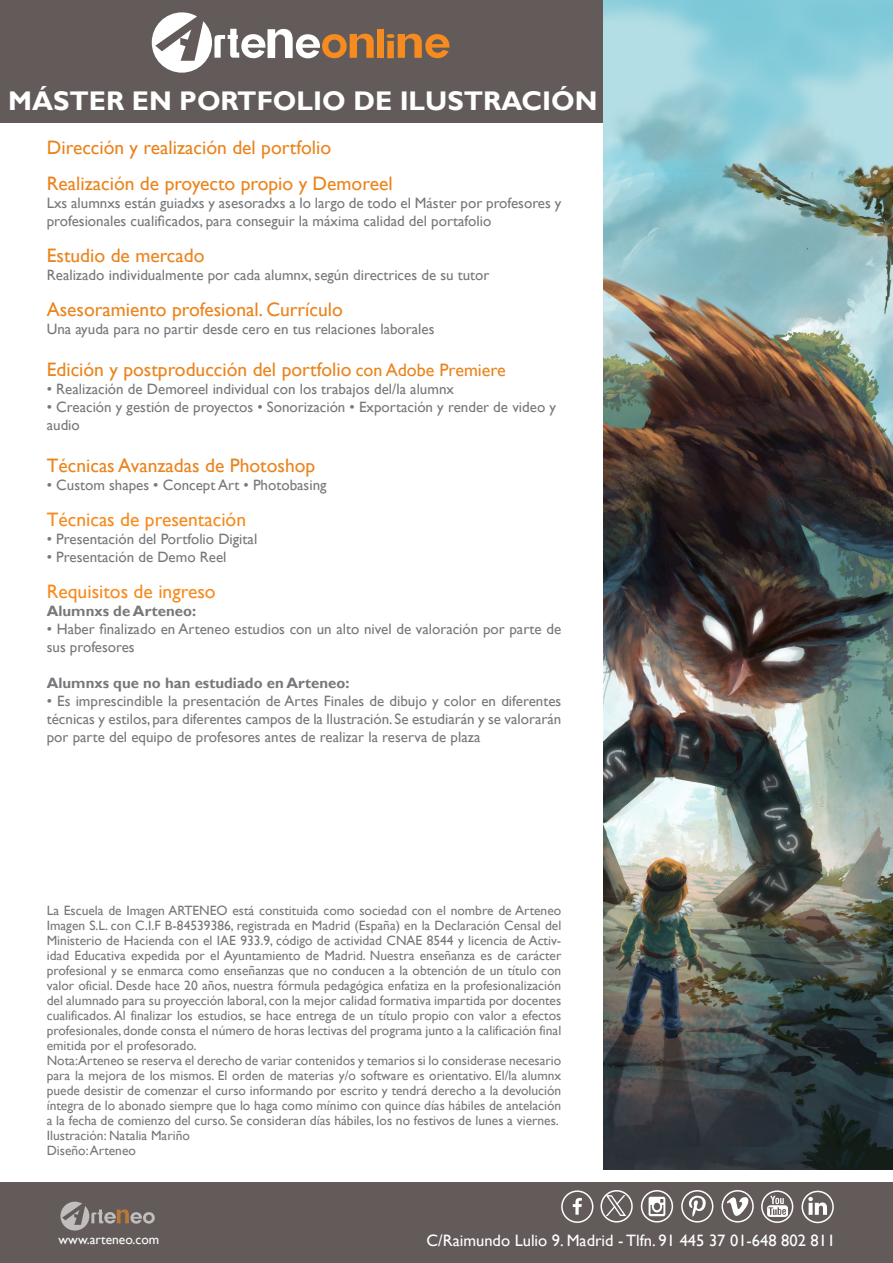
<style>
.page{position:relative;width:893px;height:1263px;background:#fff}
.page>*{position:absolute;margin:0;border:0;box-sizing:border-box;transform-origin:0 0}
.t1{font:700 27px "Gill Sans";color:#fff}
.t2{font:19.5px "Gill Sans";color:#ea841d}
.t3{font:19.5px "Gill Sans";color:#f68b1f}
.t4{font:16.5px "Gill Sans";color:#fff}
.t5{font:15px/18px "Gill Sans";color:#76787b}
.t6{font:700 15px "Gill Sans";color:#76787b}
.t7{font:13.5px/15px "Gill Sans";color:#76787b;text-align:justify}
.t8{font:13.5px "Gill Sans";color:#fff}
.s1{font-size:18px}
</style>
<div class="page">
<div style="left:0;top:1182px;width:893px;height:81px;background:#625b5a"></div>
<div style="left:0;top:0;width:606px;height:123px;background:#625b5a"></div>
<svg style="left:60px;top:1202px;width:95px;height:28px"></svg>
<div style="left:721px;top:1190px;width:33px;height:32px;border:2px solid #fff;border-radius:50%"></div>
<div style="left:681px;top:1190px;width:32px;height:32px;border:2px solid #fff;border-radius:50%"></div>
<svg style="left:689px;top:1195px;width:17px;height:22px"></svg>
<div style="left:641px;top:1190px;width:32px;height:32px;border:2px solid #fff;border-radius:50%"></div>
<svg style="left:649px;top:1197px;width:16px;height:19px"></svg>
<div style="left:600px;top:1190px;width:33px;height:32px;border:2px solid #fff;border-radius:50%"></div>
<div style="left:761px;top:1190px;width:32px;height:33px;border:2px solid #fff;border-radius:50%"></div>
<svg style="left:767px;top:1196px;width:21px;height:21px"></svg>
<svg style="left:573px;top:1198px;width:9px;height:17px"></svg>
<div style="left:561px;top:1190px;width:32px;height:33px;border:2px solid #fff;border-radius:50%"></div>
<svg style="left:727px;top:1197px;width:21px;height:19px"></svg>
<div style="left:801px;top:1191px;width:33px;height:32px;border:2px solid #fff;border-radius:50%"></div>
<svg style="left:808px;top:1197px;width:19px;height:18px"></svg>
<svg style="left:152px;top:12px;width:222px;height:61px"></svg>
<div style="left:377px;top:29px;width:7px;height:29px;background:#f68b1f"></div>
<svg style="left:386px;top:34px;width:63px;height:24px"></svg>
<svg style="left:606px;top:1195px;width:20px;height:21px"></svg>
<img style="left:604px;top:0;width:289px;height:1169px">
<p class="t1" style="left:8px;top:85px;width:591px">MÁSTER EN PORTFOLIO DE ILUSTRACIÓN</p>
<p class="t2" style="left:47px;top:136px;width:286px">Dirección y realización del portfolio</p>
<p class="t2" style="left:47px;top:172px;width:347px">Realización de proyecto propio y Demoreel</p>
<p class="t5" style="left:47px;top:194px;width:516px">Lxs alumnxs están guiadxs y asesoradxs a lo largo de todo el Máster por profesores y profesionales cualificados, para conseguir la máxima calidad del portafolio</p>
<p class="t2" style="left:47px;top:244px;width:159px">Estudio de mercado</p>
<p class="t5" style="left:47px;top:266px;width:444px">Realizado individualmente por cada alumnx, según directrices de su tutor</p>
<p class="t2" style="left:47px;top:298px;width:298px">Asesoramiento profesional. Currículo</p>
<p class="t5" style="left:47px;top:320px;width:389px">Una ayuda para no partir desde cero en tus relaciones laborales</p>
<p class="t2" style="left:47px;top:358px;width:461px">Edición y postproducción del portfolio <span class="s1">con Adobe Premiere</span></p>
<p class="t5" style="left:47px;top:380px;width:409px">• Realización de Demoreel individual con los trabajos del/la alumnx</p>
<p class="t5" style="left:47px;top:398px;width:511px">• Creación y gestión de proyectos • Sonorización • Exportación y render de video y audio</p>
<p class="t2" style="left:47px;top:454px;width:270px">Técnicas Avanzadas de Photoshop</p>
<p class="t5" style="left:47px;top:476px;width:281px">• Custom shapes • Concept Art • Photobasing</p>
<p class="t3" style="left:47px;top:508px;width:201px">Técnicas de presentación</p>
<p class="t5" style="left:47px;top:530px;width:212px">• Presentación del Portfolio Digital</p>
<p class="t5" style="left:47px;top:548px;width:181px">• Presentación de Demo Reel</p>
<p class="t3" style="left:47px;top:580px;width:170px">Requisitos de ingreso</p>
<p class="t6" style="left:47px;top:602px;width:151px">Alumnxs de Arteneo:</p>
<p class="t5" style="left:47px;top:620px;width:516px">• Haber finalizado en Arteneo estudios con un alto nivel de valoración por parte de sus profesores</p>
<p class="t6" style="left:47px;top:674px;width:304px">Alumnxs que no han estudiado en Arteneo:</p>
<p class="t5" style="left:47px;top:692px;width:516px;text-align:justify">• Es imprescindible la presentación de Artes Finales de dibujo y color en diferentes técnicas y estilos, para diferentes campos de la llustración. Se estudiarán y se valorarán por parte del equipo de profesores antes de realizar la reserva de plaza</p>
<p class="t7" style="left:47px;top:903px;width:516px">La Escuela de Imagen ARTENEO está constituida como sociedad con el nombre de Arteneo Imagen S.L. con C.I.F B-84539386, registrada en Madrid (España) en la Declaración Censal del Ministerio de Hacienda con el IAE 933.9, código de actividad CNAE 8544 y licencia de Activ&shy;idad Educativa expedida por el Ayuntamiento de Madrid. Nuestra enseñanza es de carácter profesional y se enmarca como enseñanzas que no conducen a la obtención de un título con valor oficial. Desde hace 20 años, nuestra fórmula pedagógica enfatiza en la profesionalización del alumnado para su proyección laboral, con la mejor calidad formativa impartida por docentes cualificados. Al finalizar los estudios, se hace entrega de un título propio con valor a efectos profesionales, donde consta el número de horas lectivas del programa junto a la calificación final emitida por el profesorado.</p>
<p class="t7" style="left:47px;top:1053px;width:516px">Nota:Arteneo se reserva el derecho de variar contenidos y temarios si lo considerase necesario para la mejora de los mismos. El orden de materias y/o software es orientativo. El/la alumnx puede desistir de comenzar el curso informando por escrito y tendrá derecho a la devolución íntegra de lo abonado siempre que lo haga como mínimo con quince días hábiles de antelación a la fecha de comienzo del curso. Se consideran días hábiles, los no festivos de lunes a viernes.</p>
<p class="t7" style="left:47px;top:1128px;width:145px">Ilustración: Natalia Mariño</p>
<p class="t7" style="left:47px;top:1143px;width:91px">Diseño: Arteneo</p>
<p class="t8" style="left:59px;top:1231px;width:102px">www.arteneo.com</p>
<p class="t4" style="left:427px;top:1231px;width:410px">C/Raimundo Lulio 9. Madrid - Tlfn. 91 445 37 01-648 802 811</p>
</div>
